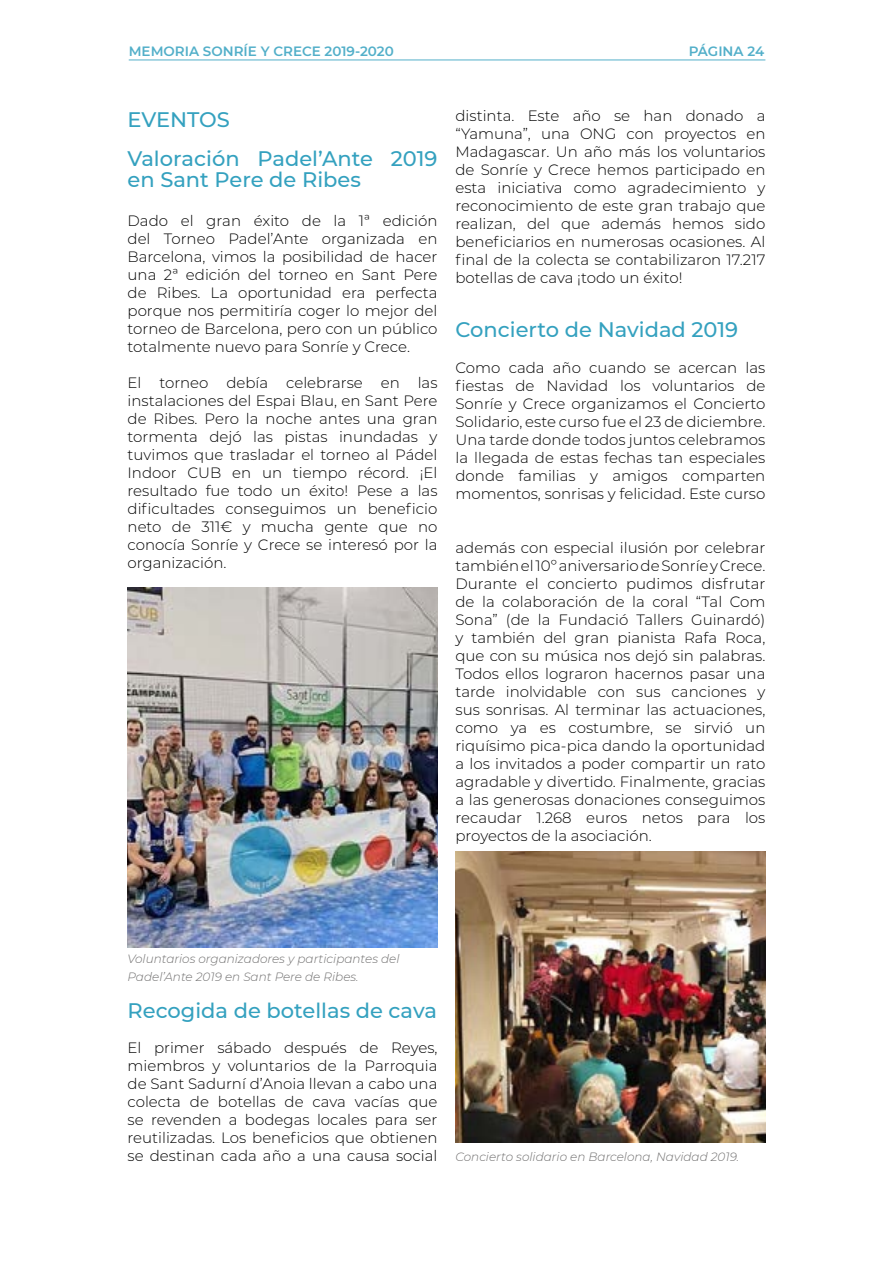
<style>
.page{position:relative;width:893px;height:1263px;background:#fff}
.page>*{position:absolute;margin:0;border:0;box-sizing:border-box;transform-origin:0 0}
.t1{font:500 21px/38.8px "Montserrat";color:#34a1bf}
.t2{font:300 15px/18px "Montserrat";color:#000;text-align:justify}
.t3{font:600 13.5px "Montserrat";color:#52afc9}
.t4{font:italic 300 12px/18px "Montserrat";color:#706f6f}
</style>
<div class="page">
<hr style="left:129px;top:60px;width:636px;height:1px;background:#34a1bf">
<img style="left:128px;top:587px;width:309px;height:360px">
<img style="left:455px;top:851px;width:310px;height:292px">
<p class="t3" style="left:129px;top:41px;width:267px">MEMORIA SONRÍE Y CRECE 2019-2020</p>
<p class="t3" style="left:689px;top:41px;width:77px">PÁGINA 24</p>
<h1 class="t1" style="left:128px;top:99px;width:311px">EVENTOS<br>Valoración Padel’Ante 2019</h1>
<h1 class="t1" style="left:128px;top:159px;width:235px">en Sant Pere de Ribes</h1>
<p class="t2" style="left:128px;top:211px;width:311px">Dado el gran éxito de la 1ª edición del Torneo Padel’Ante organizada en Barcelona, vimos la posibilidad de hacer una 2ª edición del torneo en Sant Pere de Ribes. La oportunidad era perfecta porque nos permitiría coger lo mejor del torneo de Barcelona, pero con un público totalmente nuevo para Sonríe y Crece.</p>
<p class="t2" style="left:128px;top:373px;width:311px">El torneo debía celebrarse en las instalaciones del Espai Blau, en Sant Pere de Ribes. Pero la noche antes una gran tormenta dejó las pistas inundadas y tuvimos que trasladar el torneo al Pádel Indoor CUB en un tiempo récord. ¡El resultado fue todo un éxito! Pese a las dificultades conseguimos un beneficio neto de 311€ y mucha gente que no conocía Sonríe y Crece se interesó por la organización.</p>
<p class="t2" style="left:455px;top:106px;width:311px">distinta. Este año se han donado a “Yamuna”, una ONG con proyectos en Madagascar. Un año más los voluntarios de Sonríe y Crece hemos participado en esta iniciativa como agradecimiento y reconocimiento de este gran trabajo que realizan, del que además hemos sido beneficiarios en numerosas ocasiones. Al final de la colecta se contabilizaron 17.217 botellas de cava ¡todo un éxito!</p>
<h1 class="t1" style="left:455px;top:309px;width:284px">Concierto de Navidad 2019</h1>
<p class="t2" style="left:455px;top:358px;width:311px">Como cada año cuando se acercan las fiestas de Navidad los voluntarios de Sonríe y Crece organizamos el Concierto Solidario, este curso fue el 23 de diciembre.<br>Una tarde donde todos juntos celebramos la llegada de estas fechas tan especiales donde familias y amigos comparten momentos, sonrisas y felicidad. Este curso</p>
<p class="t2" style="left:455px;top:538px;width:311px">además con especial ilusión por celebrar también el 10º aniversario de Sonríe y Crece.<br>Durante el concierto pudimos disfrutar de la colaboración de la coral “Tal Com Sona” (de la Fundació Tallers Guinardó) y también del gran pianista Rafa Roca, que con su música nos dejó sin palabras.<br>Todos ellos lograron hacernos pasar una tarde inolvidable con sus canciones y sus sonrisas. Al terminar las actuaciones, como ya es costumbre, se sirvió un riquísimo pica-pica dando la oportunidad a los invitados a poder compartir un rato agradable y divertido. Finalmente, gracias a las generosas donaciones conseguimos recaudar 1.268 euros netos para los proyectos de la asociación.</p>
<p class="t4" style="left:128px;top:950px;width:273px">Voluntarios organizadores y participantes del<br>Padel’Ante 2019 en Sant Pere de Ribes.</p>
<h1 class="t1" style="left:128px;top:990px;width:311px">Recogida de botellas de cava</h1>
<p class="t2" style="left:128px;top:1038px;width:311px">El primer sábado después de Reyes, miembros y voluntarios de la Parroquia de Sant Sadurní d’Anoia llevan a cabo una colecta de botellas de cava vacías que se revenden a bodegas locales para ser reutilizadas. Los beneficios que obtienen se destinan cada año a una causa social</p>
<p class="t4" style="left:455px;top:1148px;width:285px">Concierto solidario en Barcelona, Navidad 2019.</p>
</div>
